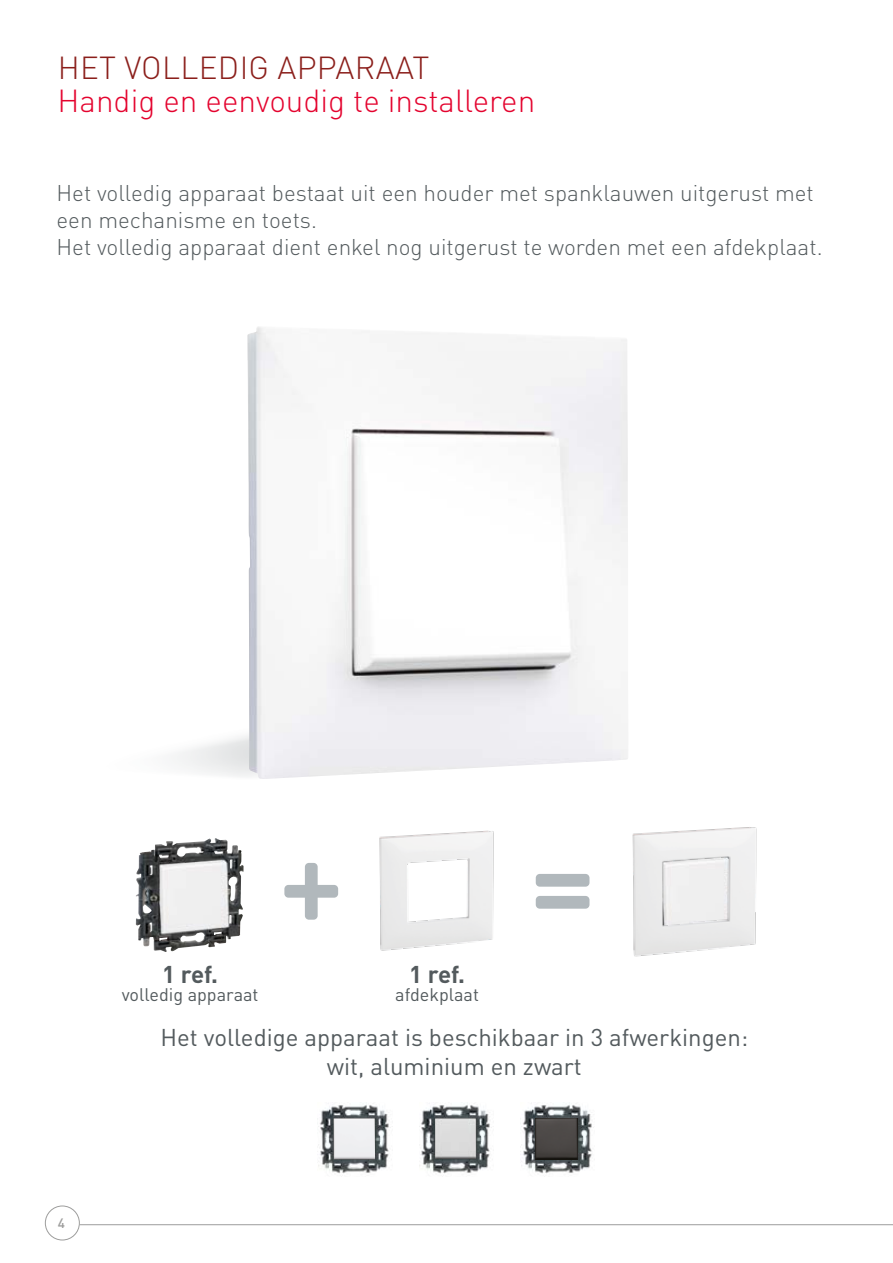
<style>
.page{position:relative;width:893px;height:1263px;background:#fff}
.page>*{position:absolute;margin:0;border:0;box-sizing:border-box;transform-origin:0 0}
.t1{font:300 31.5px "DIN Pro";color:#e4032e}
.t2{font:300 31.5px "DIN Pro";letter-spacing:.01em;color:#8b1f1b}
.t3{font:24px/28.8px "DIN Pro";color:#535a5d;text-align:center}
.t4{font:700 24px "DIN Pro";letter-spacing:-.015em;color:#535a5d}
.t5{font:300 22.5px/27px "DIN Pro";color:#535a5d}
.t6{font:18px "DIN Pro";color:#535a5d}
.t7{font:500 13.5px "DIN Pro";color:#9d9d9c}
</style>
<div class="page">
<div style="left:45px;top:1205px;width:35px;height:35px;border:1px solid #9d9d9c;border-radius:50%"></div>
<hr style="left:80px;top:1224px;width:813px;height:1px;background:#9d9d9c">
<img style="left:318px;top:1104px;width:73px;height:70px">
<img style="left:334px;top:1118px;width:41px;height:41px">
<img style="left:521px;top:1103px;width:73px;height:71px">
<img style="left:536px;top:1118px;width:41px;height:41px">
<img style="left:419px;top:1104px;width:73px;height:70px">
<img style="left:435px;top:1118px;width:41px;height:41px">
<img style="left:136px;top:838px;width:80px;height:102px">
<div style="left:305px;top:863px;width:13px;height:57px;background:#b1b8bc;border-radius:4px"></div>
<div style="left:284px;top:885px;width:54px;height:13px;background:#b1b8bc;border-radius:4px"></div>
<div style="left:536px;top:896px;width:53px;height:13px;background:#b1b8bc;border-radius:4px"></div>
<div style="left:536px;top:874px;width:53px;height:13px;background:#b1b8bc;border-radius:4px"></div>
<img style="left:379px;top:830px;width:115px;height:121px">
<img style="left:632px;top:827px;width:125px;height:130px">
<svg style="left:173px;top:736px;width:74px;height:41px"></svg>
<img style="left:247px;top:327px;width:381px;height:452px">
<h1 class="t2" style="left:58px;top:44px;width:373px">HET VOLLEDIG APPARAAT</h1>
<h1 class="t1" style="left:58px;top:77px;width:479px">Handig en eenvoudig te installeren</h1>
<p class="t5" style="left:57px;top:178px;width:768px">Het volledig apparaat bestaat uit een houder met spanklauwen uitgerust met een mechanisme en toets.<br>Het volledig apparaat dient enkel nog uitgerust te worden met een afdekplaat.</p>
<p class="t4" style="left:162px;top:954px;width:57px">1 ref.</p>
<p class="t6" style="left:122px;top:980px;width:138px">volledig apparaat</p>
<p class="t4" style="left:409px;top:954px;width:57px">1 ref.</p>
<p class="t6" style="left:395px;top:980px;width:85px">afdekplaat</p>
<p class="t7" style="left:58px;top:1212px;width:9px">4</p>
<p class="t3" style="left:160px;top:1020px;width:589px">Het volledige apparaat is beschikbaar in 3 afwerkingen: wit, aluminium en zwart</p>
</div>
